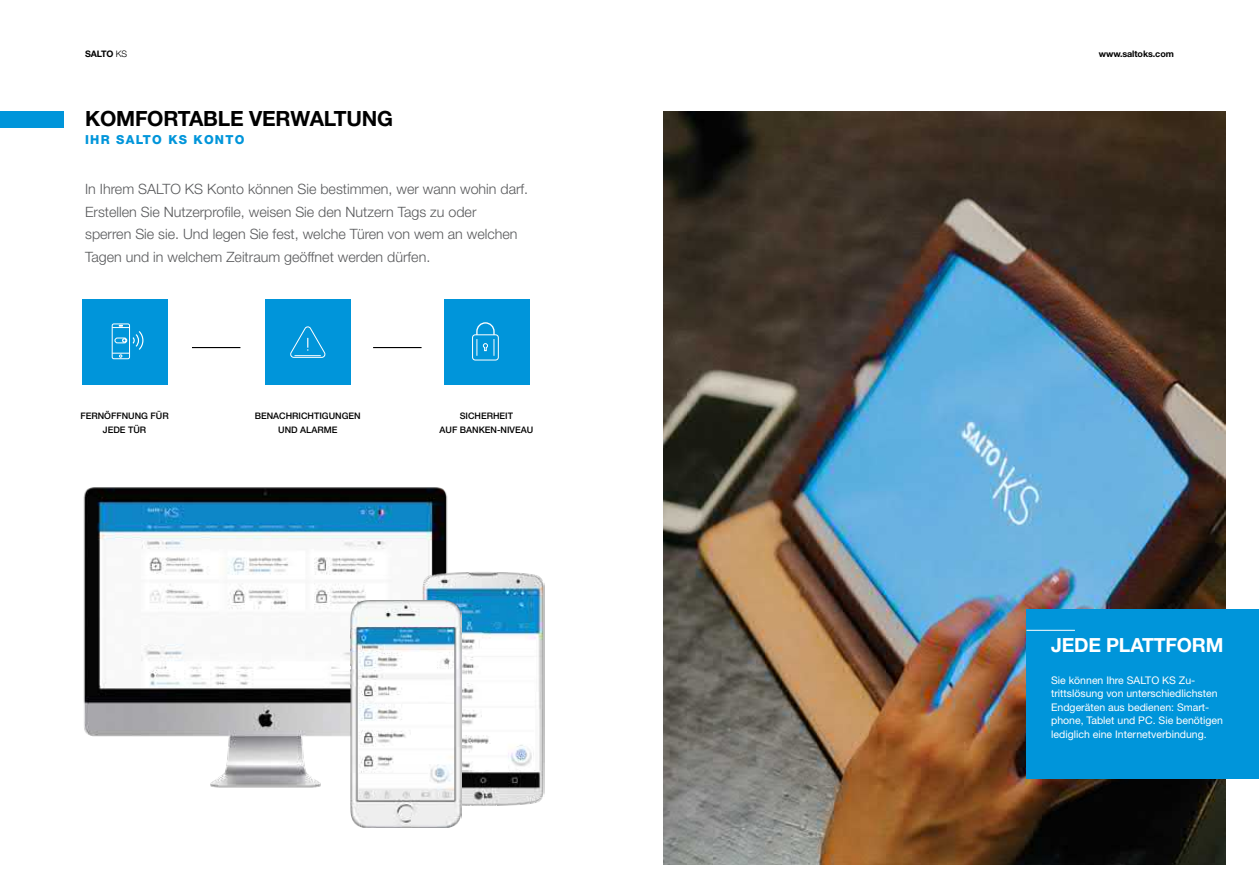
<style>
.page{position:relative;width:1259px;height:893px;background:#fff}
.page>*{position:absolute;margin:0;border:0;box-sizing:border-box;transform-origin:0 0}
.t1{font:700 21px "Helvetica Neue LT Std";letter-spacing:-.01em;color:#000}
.t2{font:700 19.5px "Helvetica Neue LT Std";letter-spacing:-.01em;color:#fff}
.t3{font:300 14.25px/22.5px "Helvetica Neue LT Std";color:#58595b}
.t4{font:800 12.45px "Helvetica Neue LT Std";letter-spacing:.1em;color:#0095da}
.t5{font:10.5px/13.5px "Helvetica Neue LT Std";color:#fff}
.t6{font:500 9px/13.5px "Helvetica Neue LT Std";color:#000;text-align:center}
.t7{font:700 9px "Helvetica Neue LT Std";letter-spacing:-.01em;color:#000}
.s1{font-weight:300}
</style>
<div class="page">
<img style="left:663px;top:111px;width:562px;height:754px">
<img style="left:83px;top:487px;width:365px;height:301px">
<img style="left:421px;top:571px;width:123px;height:235px">
<div style="left:0;top:111px;width:64px;height:17px;background:#0095da"></div>
<div style="left:82px;top:299px;width:85px;height:86px;background:#0095da"></div>
<div style="left:112px;top:324px;width:18px;height:35px;border:1px solid #fff;border-radius:2px"></div>
<svg style="left:112px;top:325px;width:32px;height:32px"></svg>
<div style="left:115px;top:338px;width:12px;height:5px;border:1px solid #fff;border-radius:2px"></div>
<div style="left:265px;top:299px;width:85px;height:86px;background:#0095da"></div>
<svg style="left:290px;top:326px;width:36px;height:32px"></svg>
<div style="left:444px;top:299px;width:85px;height:86px;background:#0095da"></div>
<div style="left:472px;top:334px;width:27px;height:26px;border:1px solid #fff;border-radius:3px"></div>
<svg style="left:475px;top:322px;width:20px;height:34px"></svg>
<hr style="left:192px;top:347px;width:48px;height:1px;background:#000">
<hr style="left:373px;top:347px;width:48px;height:1px;background:#000">
<div style="left:1026px;top:609px;width:233px;height:170px;background:#0095da"></div>
<hr style="left:1026px;top:630px;width:49px;height:1px;background:#fff">
<img style="left:350px;top:600px;width:112px;height:227px">
<p class="t7" style="left:85px;top:49px;width:44px">SALTO <span class="s1">KS</span></p>
<p class="t7" style="left:1099px;top:49px;width:77px">www.saltoks.com</p>
<h1 class="t1" style="left:85px;top:106px;width:310px">KOMFORTABLE VERWALTUNG</h1>
<p class="t4" style="left:85px;top:132px;width:161px">IHR SALTO KS KONTO</p>
<p class="t3" style="left:85px;top:177px;width:444px">In Ihrem SALTO KS Konto können Sie bestimmen, wer wann wohin darf.<br>Erstellen Sie Nutzerprofile, weisen Sie den Nutzern Tags zu oder<br>sperren Sie sie. Und legen Sie fest, welche Türen von wem an welchen Tagen und in welchem Zeitraum geöffnet werden dürfen.</p>
<p class="t6" style="left:80px;top:409px;width:90px">FERNÖFFNUNG FÜR<br>JEDE TÜR</p>
<p class="t6" style="left:255px;top:409px;width:108px">BENACHRICHTIGUNGEN<br>UND ALARME</p>
<p class="t6" style="left:439px;top:409px;width:95px">SICHERHEIT<br>AUF BANKEN-NIVEAU</p>
<h2 class="t2" style="left:1051px;top:633px;width:174px">JEDE PLATTFORM</h2>
<p class="t5" style="left:1051px;top:673px;width:173px">Sie können Ihre SALTO KS Zu&shy;trittslösung von unterschiedlichsten Endgeräten aus bedienen: Smart&shy;phone, Tablet und PC. Sie benötigen lediglich eine Internetverbindung.</p>
</div>
